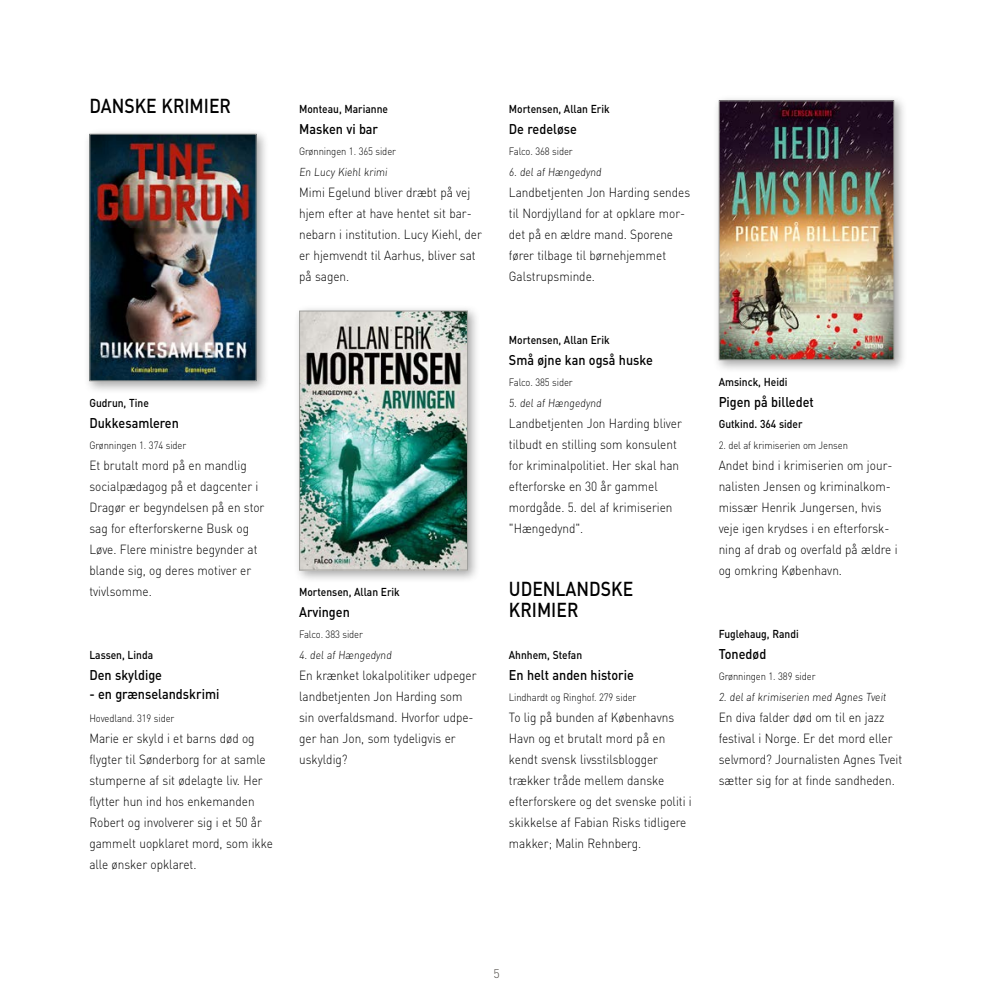
<style>
.page{position:relative;width:993px;height:993px;background:#fff}
.page>*{position:absolute;margin:0;border:0;box-sizing:border-box;transform-origin:0 0}
.id2452{font:500 19.95px/21px "DIN";color:#000;scale:.88 1}
.id176{font:500 14px "DIN";color:#000;scale:.9 1}
.id177{font:300 13.12px/21px "DIN";color:#000;scale:.9 1}
.t1{font:300 12.25px "DIN";color:#494540}
.id175{font:500 11.38px "DIN";color:#000;scale:.9 1}
.id2115{font:300 11.38px "DIN";color:#000;scale:.9 1}
.id178{font:300 10.5px "DIN";letter-spacing:-.01em;color:#000;scale:.9 1}
</style>
<div class="page">
<div style="left:84px;top:127px;width:185px;height:267px;background:#000;opacity:.35"></div>
<img style="left:91px;top:136px;width:163px;height:243px">
<div style="left:89px;top:134px;width:167px;height:247px;border:1px solid #a0a09d"></div>
<div style="left:293px;top:305px;width:187px;height:278px;background:#000;opacity:.35"></div>
<img style="left:301px;top:312px;width:165px;height:256px">
<div style="left:299px;top:310px;width:169px;height:260px;border:1px solid #a0a09d"></div>
<div style="left:712px;top:95px;width:194px;height:278px;background:#000;opacity:.35"></div>
<img style="left:720px;top:102px;width:172px;height:256px">
<div style="left:718px;top:100px;width:176px;height:260px;border:1px solid #a0a09d"></div>
<h1 class="id2452" style="left:89px;top:94px;width:162px">DANSKE KRIMIER</h1>
<p class="id175" style="left:299px;top:101px;width:100px">Monteau, Marianne</p>
<p class="id176" style="left:299px;top:120px;width:89px">Masken vi bar</p>
<p class="id178" style="left:299px;top:144px;width:109px">Grønningen 1. 365 sider</p>
<p class="id2115" style="left:299px;top:165px;width:101px">En Lucy Kiehl krimi</p>
<p class="id177" style="left:299px;top:181px;width:204px">Mimi Egelund bliver dræbt på vej hjem efter at have hentet sit bar&shy;nebarn i institution. Lucy Kiehl, der er hjemvendt til Aarhus, bliver sat på sagen.</p>
<p class="id175" style="left:89px;top:395px;width:68px">Gudrun, Tine</p>
<p class="id176" style="left:89px;top:414px;width:101px">Dukkesamleren</p>
<p class="id178" style="left:89px;top:438px;width:109px">Grønningen 1. 374 sider</p>
<p class="id177" style="left:89px;top:454px;width:196px">Et brutalt mord på en mandlig socialpædagog på et dagcenter i<br>Dragør er begyndelsen på en stor sag for efterforskerne Busk og<br>Løve. Flere ministre begynder at blande sig, og deres motiver er tvivlsomme.</p>
<p class="id175" style="left:89px;top:647px;width:72px">Lassen, Linda</p>
<p class="id176" style="left:89px;top:666px;width:82px">Den skyldige</p>
<p class="id176" style="left:89px;top:685px;width:146px">- en grænselandskrimi</p>
<p class="id178" style="left:89px;top:711px;width:96px">Hovedland. 319 sider</p>
<p class="id177" style="left:89px;top:727px;width:205px">Marie er skyld i et barns død og flygter til Sønderborg for at samle stumperne af sit ødelagte liv. Her flytter hun ind hos enkemanden<br>Robert og involverer sig i et 50 år gammelt uopklaret mord, som ikke alle ønsker opklaret.</p>
<p class="id175" style="left:299px;top:584px;width:113px">Mortensen, Allan Erik</p>
<p class="id176" style="left:299px;top:603px;width:58px">Arvingen</p>
<p class="id178" style="left:299px;top:627px;width:72px">Falco. 383 sider</p>
<p class="id2115" style="left:299px;top:648px;width:106px">4. del af Hængedynd</p>
<p class="id177" style="left:299px;top:664px;width:198px">En krænket lokalpolitiker udpeger landbetjenten Jon Harding som sin overfaldsmand. Hvorfor udpe&shy;ger han Jon, som tydeligvis er uskyldig?</p>
<p class="id175" style="left:508px;top:101px;width:113px">Mortensen, Allan Erik</p>
<p class="id176" style="left:508px;top:120px;width:77px">De redeløse</p>
<p class="id178" style="left:508px;top:144px;width:72px">Falco. 368 sider</p>
<p class="id2115" style="left:508px;top:165px;width:106px">6. del af Hængedynd</p>
<p class="id177" style="left:508px;top:181px;width:203px">Landbetjenten Jon Harding sendes til Nordjylland for at opklare mor&shy;det på en ældre mand. Sporene fører tilbage til børnehjemmet<br>Galstrupsminde.</p>
<p class="id175" style="left:508px;top:332px;width:113px">Mortensen, Allan Erik</p>
<p class="id176" style="left:508px;top:351px;width:162px">Små øjne kan også huske</p>
<p class="id178" style="left:508px;top:375px;width:72px">Falco. 385 sider</p>
<p class="id2115" style="left:508px;top:396px;width:106px">5. del af Hængedynd</p>
<p class="id177" style="left:508px;top:412px;width:194px">Landbetjenten Jon Harding bliver tilbudt en stilling som konsulent for kriminalpolitiet. Her skal han efterforske en 30 år gammel mordgåde. 5. del af krimiserien "Hængedynd".</p>
<h1 class="id2452" style="left:508px;top:577px;width:143px">UDENLANDSKE<br>KRIMIER</h1>
<p class="id175" style="left:508px;top:647px;width:83px">Ahnhem, Stefan</p>
<p class="id176" style="left:508px;top:666px;width:140px">En helt anden historie</p>
<p class="id178" style="left:508px;top:690px;width:143px">Lindhardt og Ringhof. 279 sider</p>
<p class="id177" style="left:508px;top:706px;width:205px">To lig på bunden af Københavns<br>Havn og et brutalt mord på en kendt svensk livsstilsblogger trækker tråde mellem danske efterforskere og det svenske politi i skikkelse af Fabian Risks tidligere makker; Malin Rehnberg.</p>
<p class="id175" style="left:718px;top:374px;width:78px">Amsinck, Heidi</p>
<p class="id176" style="left:718px;top:393px;width:107px">Pigen på billedet</p>
<p class="id175" style="left:718px;top:416px;width:95px">Gutkind. 364 sider</p>
<p class="id178" style="left:718px;top:438px;width:145px">2. del af krimiserien om Jensen</p>
<p class="id177" style="left:718px;top:454px;width:200px">Andet bind i krimiserien om jour&shy;nalisten Jensen og kriminalkom&shy;missær Henrik Jungersen, hvis veje igen krydses i en efterforsk&shy;ning af drab og overfald på ældre i og omkring København.</p>
<p class="id175" style="left:718px;top:626px;width:90px">Fuglehaug, Randi</p>
<p class="id176" style="left:718px;top:645px;width:54px">Tonedød</p>
<p class="id178" style="left:718px;top:669px;width:109px">Grønningen 1. 389 sider</p>
<p class="id2115" style="left:718px;top:690px;width:189px">2. del af krimiserien med Agnes Tveit</p>
<p class="id177" style="left:718px;top:706px;width:205px">En diva falder død om til en jazz festival i Norge. Er det mord eller selvmord? Journalisten Agnes Tveit sætter sig for at finde sandheden.</p>
<p class="t1" style="left:493px;top:965px;width:8px">5</p>
</div>
